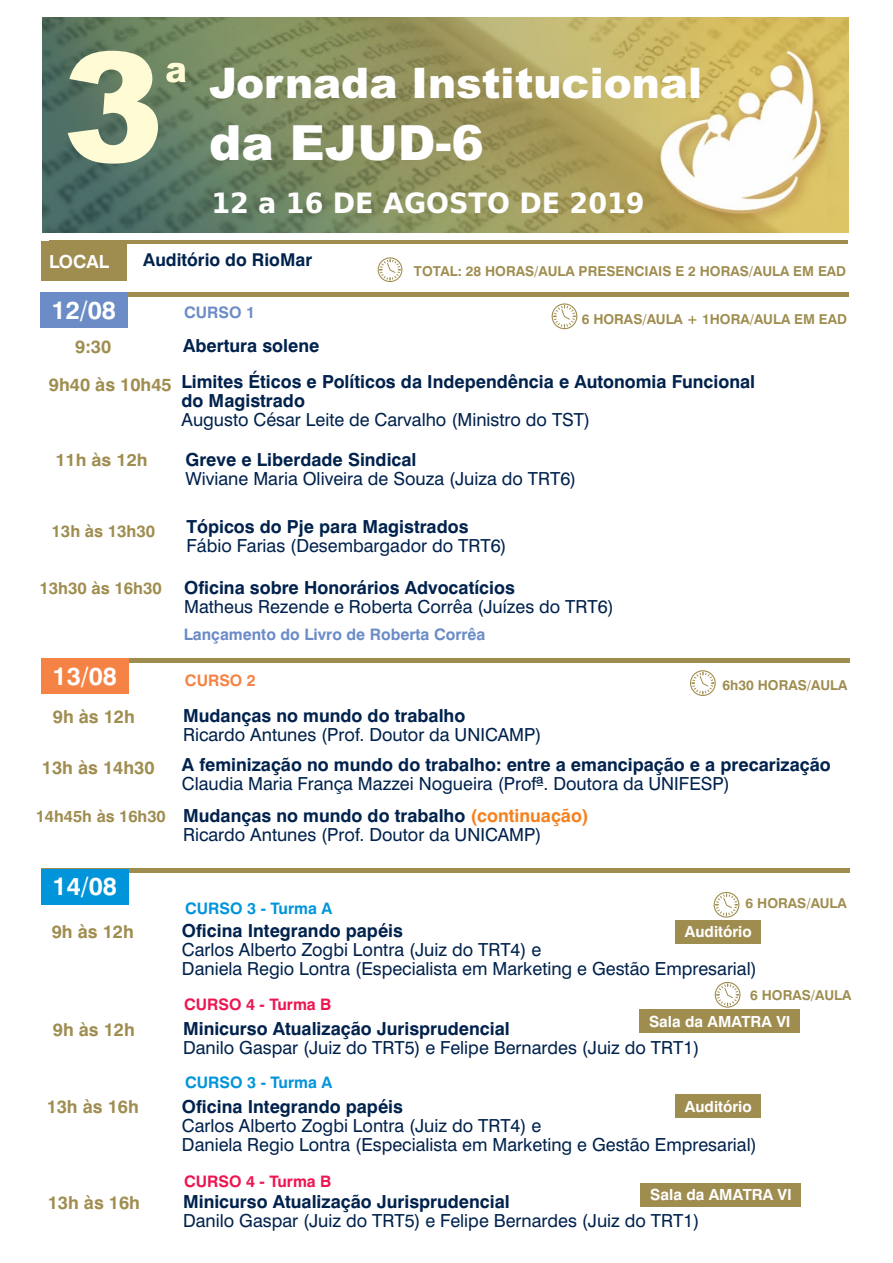
<style>
.page{position:relative;width:893px;height:1263px;background:#fff}
.page>*{position:absolute;margin:0;border:0;box-sizing:border-box;transform-origin:0 0}
.t1{font:900 152.4px "Arial";color:#fffcd5}
.t2{font:900 54.3px "Arial";color:#fffcd5}
.t3{font:900 48.45px "Arial";color:#fff}
.t4{font:900 42.15px "Arial";color:#fff}
.t5{font:700 28.05px "DejaVu Sans Condensed";color:#fff;scale:1.07 1}
.t6{font:700 24.9px "Swiss 721 BT";color:#fff}
.t7{font:18px/18.9px "Swiss 721 BT";color:#00224d}
.t8{font:700 18px/36.3px "Swiss 721 BT";color:#00224d}
.t9{font:700 18px "Swiss 721 BT";color:#fff}
.t10{font:700 17.85px/37.3px "Swiss 721 BT";color:#9f8d50}
.t11{font:700 17.7px "Swiss 721 BT";color:#00224d}
.t12{font:700 17.25px "Swiss 721 BT";color:#9f8d50;scale:1.04 1}
.t13{font:700 16.5px "Swiss 721 BT";color:#9f8d50}
.t14{font:700 15.9px "Swiss 721 BT";color:#6c8cc7}
.t15{font:700 15.9px "Swiss 721 BT";color:#0095da}
.t16{font:700 15.9px "Swiss 721 BT";color:#ed1651}
.t17{font:700 15.9px "Swiss 721 BT";color:#f58345}
.t18{font:700 15.3px "Swiss 721 BT";color:#fff}
.t19{font:700 13.65px "Swiss 721 BT";color:#9f8d50}
.s1{font-weight:700;font-size:16.2px;color:#9f8d50}
.s2{font-weight:700}
.s3{font-weight:700;color:#f5821f}
</style>
<div class="page">
<img style="left:42px;top:18px;width:807px;height:215px">
<hr style="left:49px;top:241px;width:799px;height:3px;background:#9f8d50">
<div style="left:41px;top:241px;width:86px;height:39px;background:#9f8d50"></div>
<hr style="left:41px;top:292px;width:808px;height:4px;background:#9f8d50">
<div style="left:40px;top:292px;width:88px;height:36px;background:#6c8cc7"></div>
<div style="left:675px;top:920px;width:86px;height:23px;background:#9f8d50"></div>
<hr style="left:42px;top:658px;width:808px;height:4px;background:#9f8d50">
<div style="left:41px;top:658px;width:88px;height:36px;background:#f58345"></div>
<hr style="left:42px;top:869px;width:808px;height:4px;background:#9f8d50">
<div style="left:41px;top:869px;width:88px;height:36px;background:#0095da"></div>
<div style="left:640px;top:1010px;width:160px;height:23px;background:#9f8d50"></div>
<div style="left:641px;top:1183px;width:160px;height:24px;background:#9f8d50"></div>
<div style="left:675px;top:1094px;width:86px;height:24px;background:#9f8d50"></div>
<svg style="left:552px;top:303px;width:25px;height:26px"></svg>
<svg style="left:690px;top:670px;width:26px;height:26px"></svg>
<svg style="left:714px;top:892px;width:25px;height:26px"></svg>
<svg style="left:378px;top:257px;width:24px;height:25px"></svg>
<svg style="left:715px;top:982px;width:25px;height:26px"></svg>
<h1 class="t1" style="left:62px;top:53px;width:103px">3</h1>
<h2 class="t2" style="left:165px;top:63px;width:23px">ª</h2>
<h3 class="t4" style="left:209px;top:68px;width:495px">Jornada Institucional</h3>
<h3 class="t3" style="left:209px;top:125px;width:276px">da EJUD-6</h3>
<h3 class="t5" style="left:211px;top:192px;width:407px">12 a 16 DE AGOSTO DE 2019</h3>
<p class="t9" style="left:49px;top:254px;width:62px">LOCAL</p>
<p class="t11" style="left:143px;top:253px;width:170px">Auditório do RioMar</p>
<p class="t19" style="left:414px;top:265px;width:434px">TOTAL: 28 HORAS/AULA PRESENCIAIS E 2 HORAS/AULA EM EAD</p>
<h3 class="t6" style="left:52px;top:300px;width:66px">12/08</h3>
<p class="t10" style="left:49px;top:330px;width:124px;text-indent:26px">9:30<br>9h40 às 10h45</p>
<p class="t12" style="left:55px;top:453px;width:90px">11h às 12h</p>
<p class="t14" style="left:184px;top:306px;width:73px">CURSO 1</p>
<p class="t19" style="left:582px;top:314px;width:267px">6 HORAS/AULA + 1HORA/AULA EM EAD</p>
<p class="t8" style="left:182px;top:329px;width:575px">Abertura solene<br>Limites Éticos e Políticos da Independência e Autonomia Funcional</p>
<p class="t8" style="left:182px;top:385px;width:125px">do Magistrado</p>
<p class="t7" style="left:182px;top:412px;width:410px">Augusto César Leite de Carvalho (Ministro do TST)</p>
<p class="t8" style="left:185px;top:443px;width:233px">Greve e Liberdade Sindical</p>
<p class="t7" style="left:185px;top:471px;width:392px">Wiviane Maria Oliveira de Souza (Juiza do TRT6)</p>
<p class="t13" style="left:52px;top:525px;width:105px">13h às 13h30</p>
<p class="t8" style="left:186px;top:511px;width:284px">Tópicos do Pje para Magistrados</p>
<p class="t7" style="left:186px;top:538px;width:322px">Fábio Farias (Desembargador do TRT6)</p>
<p class="t13" style="left:40px;top:581px;width:124px">13h30 às 16h30</p>
<h3 class="t6" style="left:53px;top:666px;width:66px">13/08</h3>
<p class="t10" style="left:53px;top:700px;width:84px">9h às 12h</p>
<p class="t8" style="left:184px;top:571px;width:332px">Oficina sobre Honorários Advocatícios</p>
<p class="t7" style="left:184px;top:599px;width:431px">Matheus Rezende e Roberta Corrêa (Juízes do TRT6)</p>
<p class="t14" style="left:184px;top:628px;width:303px">Lançamento do Livro de Roberta Corrêa</p>
<p class="t17" style="left:185px;top:674px;width:73px">CURSO 2</p>
<p class="t8" style="left:183px;top:699px;width:284px">Mudanças no mundo do trabalho</p>
<p class="t7" style="left:183px;top:727px;width:360px">Ricardo Antunes (Prof. Doutor da UNICAMP)</p>
<p class="t19" style="left:722px;top:679px;width:126px">6h30 HORAS/AULA</p>
<p class="t8" style="left:182px;top:748px;width:650px">A feminização no mundo do trabalho: entre a emancipação e a precarização</p>
<p class="t7" style="left:182px;top:776px;width:549px">Claudia Maria França Mazzei Nogueira (Profª. Doutora da UNIFESP)</p>
<p class="t10" style="left:42px;top:751px;width:114px">13h às 14h30</p>
<p class="t7" style="left:183px;top:808px;width:407px;text-indent:-147px"><span class="s1">14h45h às 16h30</span> <span class="s2">Mudanças no mundo do trabalho</span> <span class="s3">(continuação)<br></span>Ricardo Antunes (Prof. Doutor da UNICAMP)</p>
<h3 class="t6" style="left:53px;top:876px;width:66px">14/08</h3>
<p class="t15" style="left:185px;top:901px;width:149px">CURSO 3 - Turma A</p>
<p class="t8" style="left:182px;top:914px;width:223px">Oficina Integrando papéis</p>
<p class="t7" style="left:182px;top:942px;width:576px">Carlos Alberto Zogbi Lontra (Juiz do TRT4) e<br>Daniela Regio Lontra (Especialista em Marketing e Gestão Empresarial)</p>
<p class="t19" style="left:746px;top:898px;width:103px">6 HORAS/AULA</p>
<p class="t10" style="left:52px;top:915px;width:84px">9h às 12h</p>
<p class="t18" style="left:685px;top:925px;width:68px">Auditório</p>
<p class="t16" style="left:184px;top:998px;width:149px">CURSO 4 - Turma B</p>
<p class="t19" style="left:750px;top:990px;width:103px">6 HORAS/AULA</p>
<p class="t10" style="left:53px;top:1012px;width:84px">9h às 12h</p>
<p class="t18" style="left:649px;top:1015px;width:143px">Sala da AMATRA VI</p>
<p class="t8" style="left:183px;top:1012px;width:328px">Minicurso Atualização Jurisprudencial</p>
<p class="t7" style="left:183px;top:1040px;width:518px">Danilo Gaspar (Juiz do TRT5) e Felipe Bernardes (Juiz do TRT1)</p>
<p class="t15" style="left:185px;top:1076px;width:149px">CURSO 3 - Turma A</p>
<p class="t10" style="left:47px;top:1090px;width:94px">13h às 16h</p>
<p class="t8" style="left:182px;top:1090px;width:223px">Oficina Integrando papéis</p>
<p class="t18" style="left:685px;top:1100px;width:68px">Auditório</p>
<p class="t7" style="left:182px;top:1118px;width:576px">Carlos Alberto Zogbi Lontra (Juiz do TRT4) e<br>Daniela Regio Lontra (Especialista em Marketing e Gestão Empresarial)</p>
<p class="t10" style="left:48px;top:1186px;width:94px">13h às 16h</p>
<p class="t16" style="left:184px;top:1175px;width:149px">CURSO 4 - Turma B</p>
<p class="t18" style="left:650px;top:1189px;width:143px">Sala da AMATRA VI</p>
<p class="t8" style="left:183px;top:1185px;width:328px">Minicurso Atualização Jurisprudencial</p>
<p class="t7" style="left:183px;top:1213px;width:518px">Danilo Gaspar (Juiz do TRT5) e Felipe Bernardes (Juiz do TRT1)</p>
</div>
